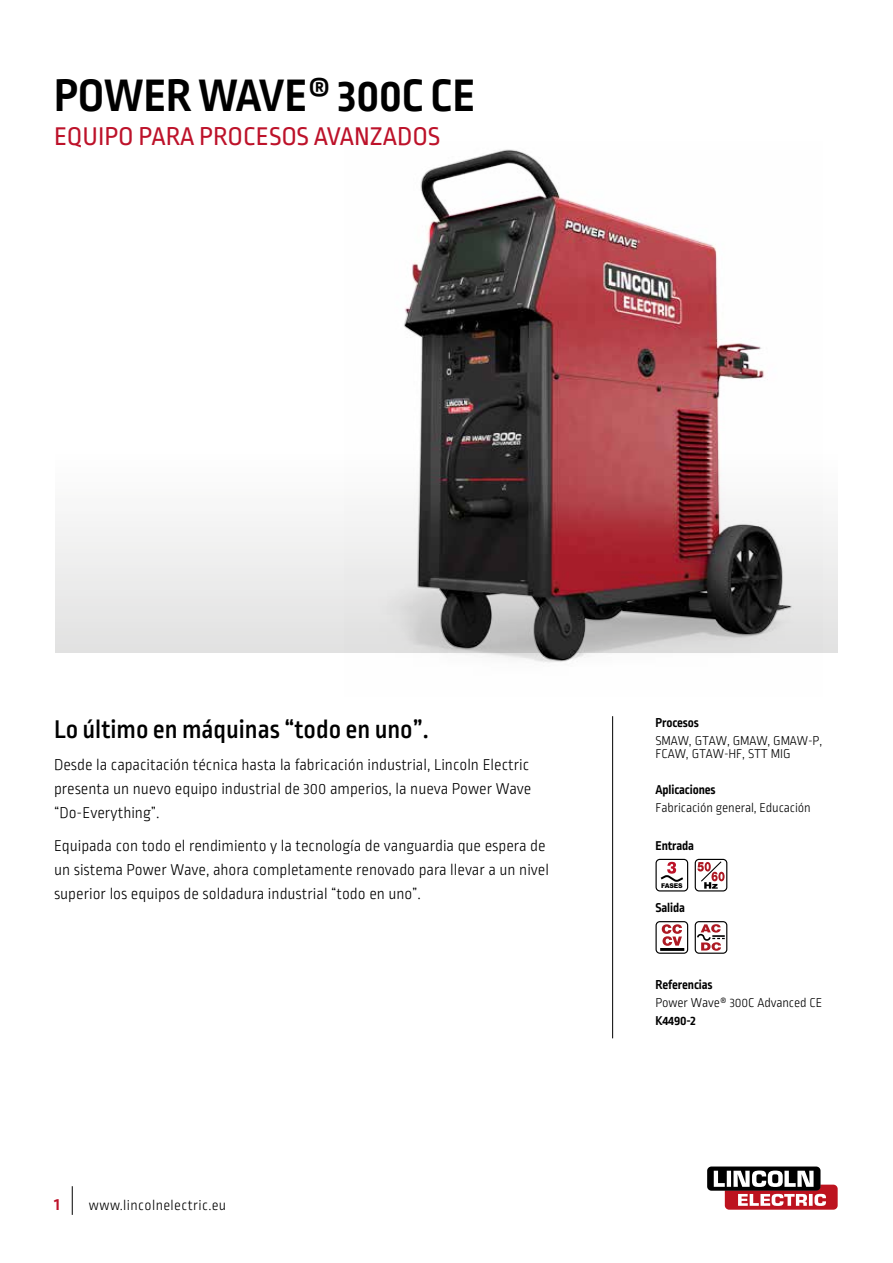
<style>
.page{position:relative;width:893px;height:1263px;background:#fff}
.page>*{position:absolute;margin:0;border:0;box-sizing:border-box;transform-origin:0 0}
.t1{font:700 48px "Ropa Sans Pro";color:#000}
.t2{font:500 27px "Ropa Sans Pro";color:#000}
.t3{font:27px "Ropa Sans Pro";color:#bd122a}
.t4{font:700 18px "Ropa Sans Pro";color:#bd122a}
.t5{font:300 16.5px/24px "Ropa Sans Pro";color:#000}
.t6{font:300 15px "Ropa Sans Pro";letter-spacing:.025em;color:#000}
.t7{font:300 13.5px/13.5px "Ropa Sans Pro";letter-spacing:-.01em;color:#000}
.t8{font:700 13.5px "Ropa Sans Pro";letter-spacing:-.01em;color:#000}
.t9{font:900 6.6px "Arial";letter-spacing:-.01em;color:#000;scale:.95 1}
</style>
<div class="page">
<svg style="left:72px;top:1186px;width:1px;height:29px"></svg>
<div style="left:55px;top:453px;width:783px;height:199px;background:linear-gradient(to bottom,#fff,#e1e1e1)"></div>
<img style="left:345px;top:149px;width:477px;height:514px">
<div style="left:655px;top:859px;width:33px;height:32px;border:1px solid #000;border-radius:4px"></div>
<svg style="left:660px;top:862px;width:23px;height:20px"></svg>
<div style="left:695px;top:859px;width:32px;height:32px;border:1px solid #000;border-radius:4px"></div>
<svg style="left:697px;top:860px;width:28px;height:29px"></svg>
<div style="left:655px;top:921px;width:33px;height:33px;border:1px solid #000;border-radius:4px"></div>
<hr style="left:660px;top:948px;width:24px;height:3px;background:#000">
<svg style="left:662px;top:924px;width:20px;height:22px"></svg>
<div style="left:695px;top:921px;width:32px;height:33px;border:1px solid #000;border-radius:4px"></div>
<svg style="left:696px;top:924px;width:29px;height:27px"></svg>
<hr style="left:612px;top:716px;width:1px;height:322px;background:#000">
<img style="left:405px;top:151px;width:386px;height:509px">
<svg style="left:707px;top:1166px;width:131px;height:43px"></svg>
<h1 class="t1" style="left:54px;top:68px;width:423px">POWER WAVE® 300C CE</h1>
<h2 class="t3" style="left:54px;top:122px;width:388px">EQUIPO PARA PROCESOS AVANZADOS</h2>
<h2 class="t2" style="left:54px;top:714px;width:376px">Lo último en máquinas “todo en uno”.</h2>
<p class="t5" style="left:54px;top:754px;width:479px">Desde la capacitación técnica hasta la fabricación industrial, Lincoln Electric presenta un nuevo equipo industrial de 300 amperios, la nueva Power Wave “Do-Everything”.</p>
<p class="t5" style="left:54px;top:834px;width:496px">Equipada con todo el rendimiento y la tecnología de vanguardia que espera de un sistema Power Wave, ahora completamente renovado para llevar a un nivel superior los equipos de soldadura industrial “todo en uno”.</p>
<p class="t4" style="left:54px;top:1193px;width:7px">1</p>
<p class="t6" style="left:89px;top:1197px;width:139px">www.lincolnelectric.eu</p>
<p class="t8" style="left:655px;top:715px;width:45px">Procesos</p>
<p class="t7" style="left:655px;top:734px;width:168px">SMAW, GTAW, GMAW, GMAW-P,<br>FCAW, GTAW-HF, STT MIG</p>
<p class="t8" style="left:655px;top:782px;width:62px">Aplicaciones</p>
<p class="t7" style="left:655px;top:801px;width:157px">Fabricación general, Educación</p>
<p class="t8" style="left:655px;top:838px;width:40px">Entrada</p>
<p class="t9" style="left:661px;top:881px;width:24px">FASES</p>
<p class="t8" style="left:655px;top:900px;width:31px">Salida</p>
<p class="t8" style="left:655px;top:977px;width:59px">Referencias</p>
<p class="t7" style="left:655px;top:997px;width:168px">Power Wave® 300C Advanced CE</p>
<p class="t8" style="left:655px;top:1013px;width:42px">K4490-2</p>
</div>
